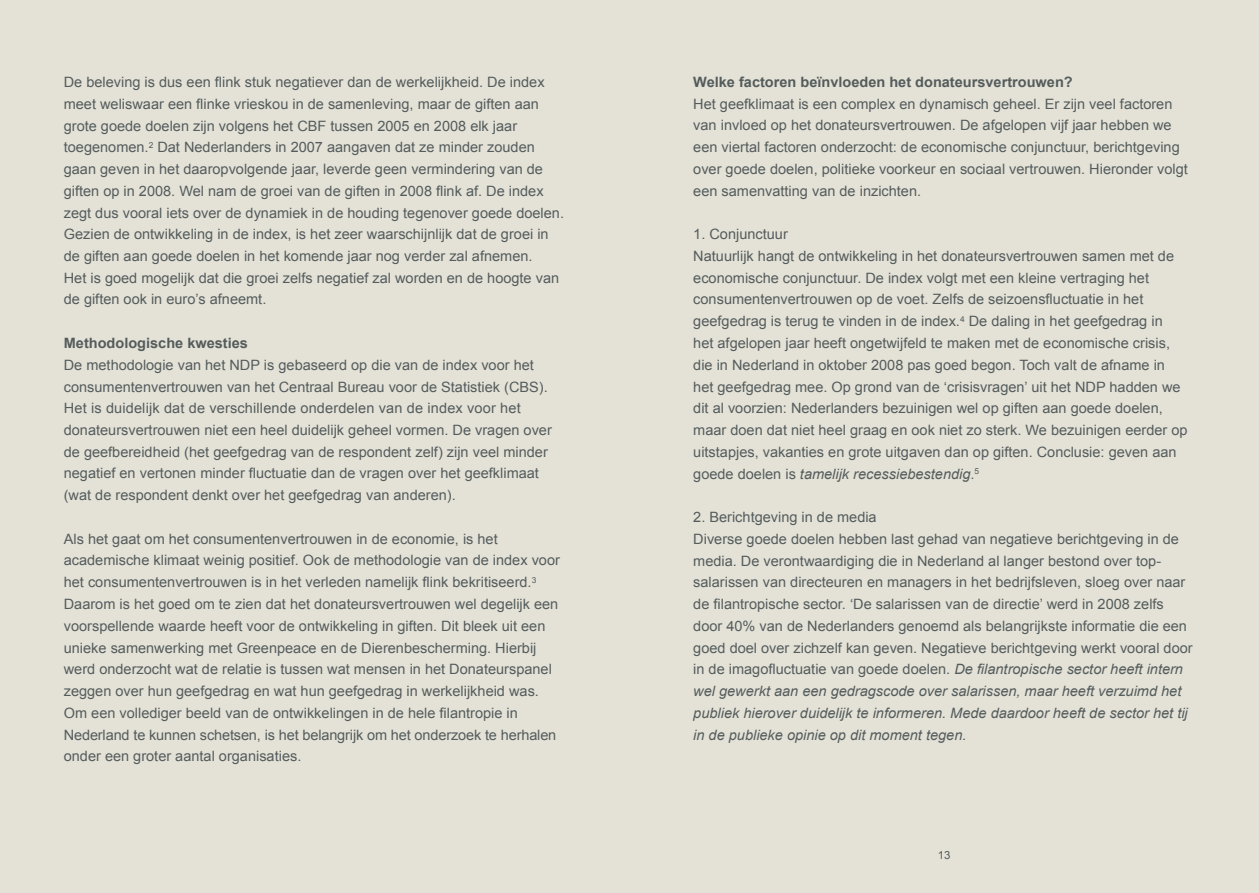
<style>
.page{position:relative;width:1259px;height:893px;background:#fff}
.page>*{position:absolute;margin:0;border:0;box-sizing:border-box;transform-origin:0 0}
.t1{font:14.25px/21.8px "Arial";color:#545c5c}
.t2{font:700 14.25px "Arial";color:#545c5c}
.t3{font:11.25px "Arial";color:#545c5c}
.s1{font-style:italic}
</style>
<div class="page">
<div style="left:0;top:0;width:642px;height:893px;background:#e4e2d7"></div>
<div style="left:617px;top:0;width:642px;height:893px;background:#e4e2d7"></div>
<p class="t1" style="left:64px;top:71px;width:502px">De beleving is dus een flink stuk negatiever dan de werkelijkheid. De index meet weliswaar een flinke vrieskou in de samenleving, maar de giften aan grote goede doelen zijn volgens het CBF tussen 2005 en 2008 elk jaar toegenomen.<sup>2</sup> Dat Nederlanders in 2007 aangaven dat ze minder zouden gaan geven in het daaropvolgende jaar, leverde geen vermindering van de giften op in 2008. Wel nam de groei van de giften in 2008 flink af. De index zegt dus vooral iets over de dynamiek in de houding tegenover goede doelen.<br>Gezien de ontwikkeling in de index, is het zeer waarschijnlijk dat de groei in de giften aan goede doelen in het komende jaar nog verder zal afnemen.<br>Het is goed mogelijk dat die groei zelfs negatief zal worden en de hoogte van de giften ook in euro’s afneemt.</p>
<p class="t2" style="left:64px;top:334px;width:186px">Methodologische kwesties</p>
<p class="t1" style="left:64px;top:354px;width:489px">De methodologie van het NDP is gebaseerd op die van de index voor het consumentenvertrouwen van het Centraal Bureau voor de Statistiek (CBS).<br>Het is duidelijk dat de verschillende onderdelen van de index voor het donateursvertrouwen niet een heel duidelijk geheel vormen. De vragen over de geefbereidheid (het geefgedrag van de respondent zelf) zijn veel minder negatief en vertonen minder fluctuatie dan de vragen over het geefklimaat (wat de respondent denkt over het geefgedrag van anderen).</p>
<p class="t1" style="left:64px;top:528px;width:498px">Als het gaat om het consumentenvertrouwen in de economie, is het academische klimaat weinig positief. Ook de methodologie van de index voor het consumentenvertrouwen is in het verleden namelijk flink bekritiseerd.<sup>3<br></sup>Daarom is het goed om te zien dat het donateursvertrouwen wel degelijk een voorspellende waarde heeft voor de ontwikkeling in giften. Dit bleek uit een unieke samenwerking met Greenpeace en de Dierenbescherming. Hierbij werd onderzocht wat de relatie is tussen wat mensen in het Donateurspanel zeggen over hun geefgedrag en wat hun geefgedrag in werkelijkheid was.<br>Om een vollediger beeld van de ontwikkelingen in de hele filantropie in Nederland te kunnen schetsen, is het belangrijk om het onderzoek te herhalen onder een groter aantal organisaties.</p>
<p class="t2" style="left:693px;top:73px;width:381px">Welke factoren beïnvloeden het donateursvertrouwen?</p>
<p class="t1" style="left:693px;top:93px;width:496px">Het geefklimaat is een complex en dynamisch geheel. Er zijn veel factoren van invloed op het donateursvertrouwen. De afgelopen vijf jaar hebben we een viertal factoren onderzocht: de economische conjunctuur, berichtgeving over goede doelen, politieke voorkeur en sociaal vertrouwen. Hieronder volgt een samenvatting van de inzichten.</p>
<p class="t1" style="left:693px;top:223px;width:496px">1. Conjunctuur<br>Natuurlijk hangt de ontwikkeling in het donateursvertrouwen samen met de economische conjunctuur. De index volgt met een kleine vertraging het consumentenvertrouwen op de voet. Zelfs de seizoensfluctuatie in het geefgedrag is terug te vinden in de index.<sup>4</sup> De daling in het geefgedrag in<br>het afgelopen jaar heeft ongetwijfeld te maken met de economische crisis, die in Nederland in oktober 2008 pas goed begon. Toch valt de afname in het geefgedrag mee. Op grond van de ‘crisisvragen’ uit het NDP hadden we dit al voorzien: Nederlanders bezuinigen wel op giften aan goede doelen, maar doen dat niet heel graag en ook niet zo sterk. We bezuinigen eerder op uitstapjes, vakanties en grote uitgaven dan op giften. Conclusie: geven aan goede doelen is <span class="s1">tamelijk recessiebestendig</span>.<sup>5</sup></p>
<p class="t1" style="left:693px;top:506px;width:501px">2. Berichtgeving in de media<br>Diverse goede doelen hebben last gehad van negatieve berichtgeving in de media. De verontwaardiging die in Nederland al langer bestond over top&shy;salarissen van directeuren en managers in het bedrijfsleven, sloeg over naar de filantropische sector. ‘De salarissen van de directie’ werd in 2008 zelfs door 40% van de Nederlanders genoemd als belangrijkste informatie die een goed doel over zichzelf kan geven. Negatieve berichtgeving werkt vooral door in de imagofluctuatie van goede doelen. <span class="s1">De filantropische sector heeft intern wel gewerkt aan een gedragscode over salarissen, maar heeft verzuimd het publiek hierover duidelijk te informeren. Mede daardoor heeft de sector het tij in de publieke opinie op dit moment tegen.</span></p>
<p class="t3" style="left:938px;top:847px;width:14px">13</p>
</div>
